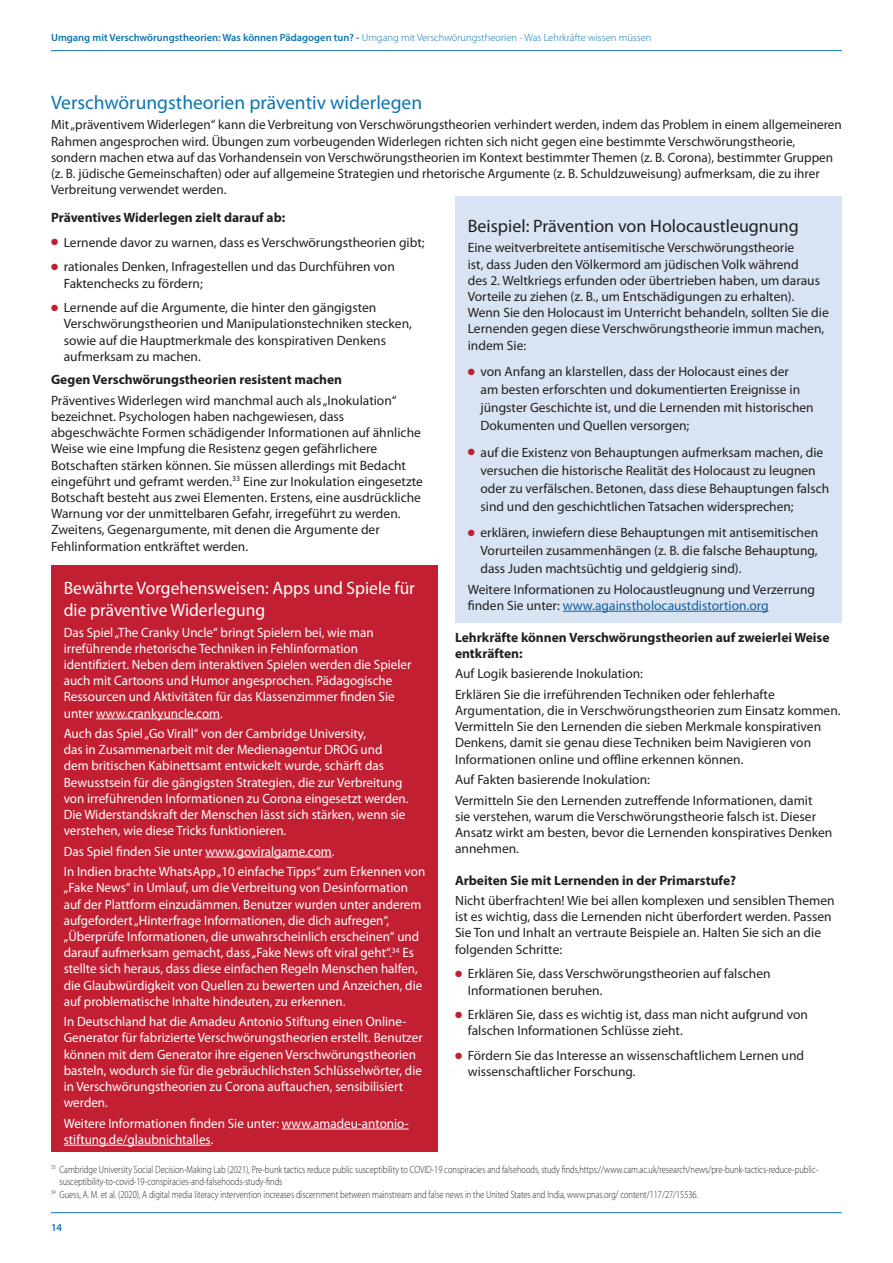
<style>
.page{position:relative;width:893px;height:1263px;background:#fff}
.page>*{position:absolute;margin:0;border:0;box-sizing:border-box;transform-origin:0 0}
.t1{font:19.5px "Myriad Pro";color:#0e75ae}
.t2{font:18px/21.6px "Myriad Pro";color:#fff}
.t3{font:18px "Myriad Pro";color:#231f20}
.t4{font:13.5px/16.2px "Myriad Pro";color:#231f20}
.t5{font:13.5px/16.2px "Myriad Pro";color:#fff}
.t6{font:700 13.5px/16.2px "Myriad Pro";color:#231f20}
.t7{font:300 10.5px/12.6px "Myriad Pro";color:#231f20;scale:.8 1}
.t8{font:300 10.5px "Myriad Pro";color:#0e75ae}
.t9{font:600 10.5px "Myriad Pro";color:#0e75ae}
.s1{font-weight:600}
.s2{color:#c21f32}
.s3{color:#175d9e}
</style>
<div class="page">
<hr style="left:51px;top:50px;width:791px;height:1px;background:#0e75ae">
<hr style="left:51px;top:1212px;width:791px;height:1px;background:#0e75ae">
<div style="left:51px;top:565px;width:387px;height:586px;background:#c21f32"></div>
<hr style="left:96px;top:718px;width:124px;height:1px;background:#fff">
<hr style="left:205px;top:857px;width:127px;height:1px;background:#fff">
<hr style="left:282px;top:1129px;width:127px;height:1px;background:#fff">
<hr style="left:64px;top:1145px;width:147px;height:1px;background:#fff">
<div style="left:455px;top:196px;width:387px;height:427px;background:#d8e4f3"></div>
<hr style="left:563px;top:611px;width:206px;height:1px;background:#175d9e">
<p class="t8" style="left:51px;top:32px;width:602px"><span class="s1">Umgang mit Verschwörungstheorien: Was können Pädagogen tun? -</span> Umgang mit Verschwörungstheorien - Was Lehrkräfte wissen müssen</p>
<p class="t1" style="left:51px;top:90px;width:373px">Verschwörungstheorien präventiv widerlegen</p>
<p class="t4" style="left:51px;top:116px;width:792px">Mit „präventivem Widerlegen“ kann die Verbreitung von Verschwörungstheorien verhindert werden, indem das Problem in einem allgemeineren Rahmen angesprochen wird. Übungen zum vorbeugenden Widerlegen richten sich nicht gegen eine bestimmte Verschwörungstheorie, sondern machen etwa auf das Vorhandensein von Verschwörungstheorien im Kontext bestimmter Themen (z. B. Corona), bestimmter Gruppen (z. B. jüdische Gemeinschaften) oder auf allgemeine Strategien und rhetorische Argumente (z. B. Schuldzuweisung) aufmerksam, die zu ihrer Verbreitung verwendet werden.</p>
<p class="t3" style="left:468px;top:215px;width:333px">Beispiel: Prävention von Holocaustleugnung</p>
<p class="t4" style="left:468px;top:240px;width:363px">Eine weitverbreitete antisemitische Verschwörungstheorie<br>ist, dass Juden den Völkermord am jüdischen Volk während<br>des 2. Weltkriegs erfunden oder übertrieben haben, um daraus Vorteile zu ziehen (z. B., um Entschädigungen zu erhalten).<br>Wenn Sie den Holocaust im Unterricht behandeln, sollten Sie die Lernenden gegen diese Verschwörungstheorie immun machen, indem Sie:</p>
<p class="t4" style="left:480px;top:362px;width:335px;line-height:18px;text-indent:-13px"><span class="s2">●</span> von Anfang an klarstellen, dass der Holocaust eines der<br>am besten erforschten und dokumentierten Ereignisse in jüngster Geschichte ist, und die Lernenden mit historischen Dokumenten und Quellen versorgen;</p>
<p class="t4" style="left:480px;top:443px;width:350px;line-height:18px;text-indent:-13px"><span class="s2">●</span> auf die Existenz von Behauptungen aufmerksam machen, die versuchen die historische Realität des Holocaust zu leugnen oder zu verfälschen. Betonen, dass diese Behauptungen falsch sind und den geschichtlichen Tatsachen widersprechen;</p>
<p class="t4" style="left:480px;top:523px;width:339px;line-height:18px;text-align:justify;text-indent:-13px"><span class="s2">●</span> erklären, inwiefern diese Behauptungen mit antisemitischen Vorurteilen zusammenhängen (z. B. die falsche Behauptung, dass Juden machtsüchtig und geldgierig sind).</p>
<p class="t4" style="left:468px;top:581px;width:349px">Weitere Informationen zu Holocaustleugnung und Verzerrung finden Sie unter: <span class="s3">www.againstholocaustdistortion.org</span></p>
<p class="t6" style="left:51px;top:209px;width:236px">Präventives Widerlegen zielt darauf ab:</p>
<p class="t4" style="left:51px;top:234px;width:375px"><span class="s2">●</span> Lernende davor zu warnen, dass es Verschwörungstheorien gibt;</p>
<p class="t4" style="left:64px;top:258px;width:333px;text-indent:-13px"><span class="s2">●</span> rationales Denken, Infragestellen und das Durchführen von<br>Faktenchecks zu fördern;</p>
<p class="t4" style="left:64px;top:299px;width:350px;text-indent:-13px"><span class="s2">●</span> Lernende auf die Argumente, die hinter den gängigsten Verschwörungstheorien und Manipulationstechniken stecken, sowie auf die Hauptmerkmale des konspirativen Denkens aufmerksam zu machen.</p>
<p class="t6" style="left:51px;top:371px;width:293px">Gegen Verschwörungstheorien resistent machen</p>
<p class="t4" style="left:51px;top:392px;width:373px">Präventives Widerlegen wird manchmal auch als „Inokulation“ bezeichnet. Psychologen haben nachgewiesen, dass abgeschwächte Formen schädigender Informationen auf ähnliche Weise wie eine Impfung die Resistenz gegen gefährlichere Botschaften stärken können. Sie müssen allerdings mit Bedacht eingeführt und geframt werden.<sup>33</sup> Eine zur Inokulation eingesetzte Botschaft besteht aus zwei Elementen. Erstens, eine ausdrückliche Warnung vor der unmittelbaren Gefahr, irregeführt zu werden.<br>Zweitens, Gegenargumente, mit denen die Argumente der Fehlinformation entkräftet werden.</p>
<p class="t2" style="left:64px;top:577px;width:353px">Bewährte Vorgehensweisen: Apps und Spiele für die präventive Widerlegung</p>
<p class="t5" style="left:64px;top:624px;width:349px">Das Spiel „The Cranky Uncle“ bringt Spielern bei, wie man irreführende rhetorische Techniken in Fehlinformation identifiziert. Neben dem interaktiven Spielen werden die Spieler auch mit Cartoons und Humor angesprochen. Pädagogische Ressourcen und Aktivitäten für das Klassenzimmer finden Sie unter www.crankyuncle.com.</p>
<p class="t5" style="left:64px;top:725px;width:346px">Auch das Spiel „Go Virall“ von der Cambridge University,<br>das in Zusammenarbeit mit der Medienagentur DROG und dem britischen Kabinettsamt entwickelt wurde, schärft das Bewusstsein für die gängigsten Strategien, die zur Verbreitung von irreführenden Informationen zu Corona eingesetzt werden.<br>Die Widerstandskraft der Menschen lässt sich stärken, wenn sie verstehen, wie diese Tricks funktionieren.</p>
<p class="t5" style="left:64px;top:843px;width:272px">Das Spiel finden Sie unter www.goviralgame.com.</p>
<p class="t5" style="left:64px;top:863px;width:363px">In Indien brachte WhatsApp „10 einfache Tipps“ zum Erkennen von „Fake News“ in Umlauf, um die Verbreitung von Desinformation auf der Plattform einzudämmen. Benutzer wurden unter anderem aufgefordert „Hinterfrage Informationen, die dich aufregen“, „Überprüfe Informationen, die unwahrscheinlich erscheinen“ und darauf aufmerksam gemacht, dass „Fake News oft viral geht“.<sup>34</sup> Es stellte sich heraus, dass diese einfachen Regeln Menschen halfen, die Glaubwürdigkeit von Quellen zu bewerten und Anzeichen, die auf problematische Inhalte hindeuten, zu erkennen.</p>
<p class="t5" style="left:64px;top:1013px;width:360px">In Deutschland hat die Amadeu Antonio Stiftung einen Online-Generator für fabrizierte Verschwörungstheorien erstellt. Benutzer können mit dem Generator ihre eigenen Verschwörungstheorien basteln, wodurch sie für die gebräuchlichsten Schlüsselwörter, die in Verschwörungstheorien zu Corona auftauchen, sensibilisiert werden.</p>
<p class="t5" style="left:64px;top:1115px;width:346px">Weitere Informationen finden Sie unter: www.amadeu-antonio&shy;stiftung.de/glaubnichtalles.</p>
<p class="t6" style="left:455px;top:629px;width:376px">Lehrkräfte können Verschwörungstheorien auf zweierlei Weise entkräften:</p>
<p class="t4" style="left:455px;top:665px;width:190px">Auf Logik basierende Inokulation:</p>
<p class="t4" style="left:455px;top:686px;width:387px">Erklären Sie die irreführenden Techniken oder fehlerhafte Argumentation, die in Verschwörungstheorien zum Einsatz kommen.<br>Vermitteln Sie den Lernenden die sieben Merkmale konspirativen Denkens, damit sie genau diese Techniken beim Navigieren von Informationen online und offline erkennen können.</p>
<p class="t4" style="left:455px;top:771px;width:196px">Auf Fakten basierende Inokulation:</p>
<p class="t4" style="left:455px;top:792px;width:379px">Vermitteln Sie den Lernenden zutreffende Informationen, damit<br>sie verstehen, warum die Verschwörungstheorie falsch ist. Dieser Ansatz wirkt am besten, bevor die Lernenden konspiratives Denken annehmen.</p>
<p class="t6" style="left:455px;top:871px;width:283px">Arbeiten Sie mit Lernenden in der Primarstufe?</p>
<p class="t4" style="left:455px;top:892px;width:381px">Nicht überfrachten! Wie bei allen komplexen und sensiblen Themen ist es wichtig, dass die Lernenden nicht überfordert werden. Passen Sie Ton und Inhalt an vertraute Beispiele an. Halten Sie sich an die folgenden Schritte:</p>
<p class="t4" style="left:468px;top:965px;width:304px;text-indent:-13px"><span class="s2">●</span> Erklären Sie, dass Verschwörungstheorien auf falschen<br>Informationen beruhen.</p>
<p class="t4" style="left:468px;top:1006px;width:342px;text-indent:-13px"><span class="s2">●</span> Erklären Sie, dass es wichtig ist, dass man nicht aufgrund von falschen Informationen Schlüsse zieht.</p>
<p class="t4" style="left:468px;top:1047px;width:338px;text-indent:-13px"><span class="s2">●</span> Fördern Sie das Interesse an wissenschaftlichem Lernen und wissenschaftlicher Forschung.</p>
<p class="t7" style="left:60px;top:1163px;width:950px;text-indent:-9px"><sup>33</sup> Cambridge University Social Decision-Making Lab (2021), Pre-bunk tactics reduce public susceptibility to COVID-19 conspiracies and falsehoods, study finds,https://www.cam.ac.uk/research/news/pre-bunk-tactics-reduce-public&shy;susceptibility-to-covid-19-conspiracies-and-falsehoods-study-finds</p>
<p class="t7" style="left:51px;top:1188px;width:810px"><sup>34</sup> Guess, A. M. et al. (2020), A digital media literacy intervention increases discernment between mainstream and false news in the United States and India, www.pnas.org/ content/117/27/15536.</p>
<p class="t9" style="left:51px;top:1220px;width:13px">14</p>
</div>
